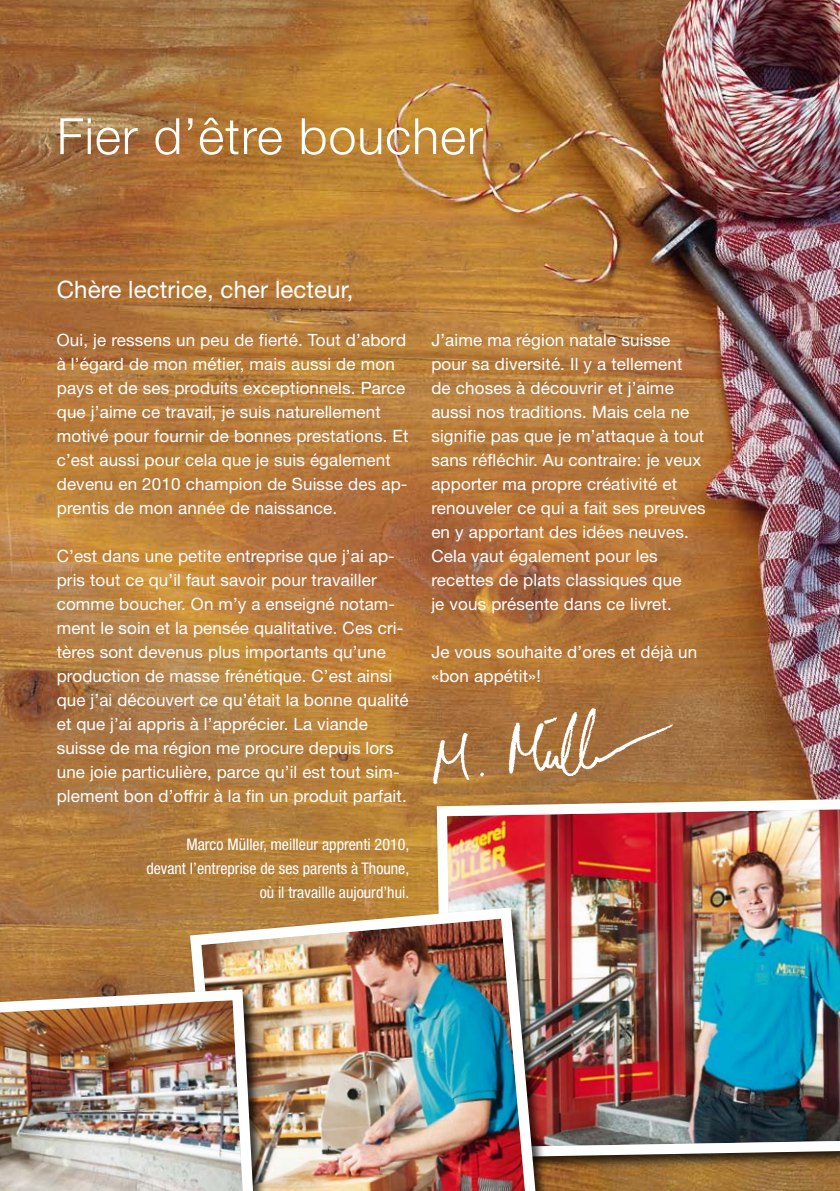
<style>
.page{position:relative;width:840px;height:1191px;background:#fff}
.page>*{position:absolute;margin:0;border:0;box-sizing:border-box;transform-origin:0 0}
.t1{font:300 50px "Helvetica Neue LT Std";letter-spacing:.02em;color:#fff}
.t2{font:24px "Helvetica Neue LT Std";letter-spacing:.005em;color:#fff}
.t3{font:17px/24px "Helvetica Neue LT Std";letter-spacing:.01em;color:#fff}
.t4{font:condensed 16px/24px "Helvetica Neue LT Std";color:#fff;text-align:right}
</style>
<div class="page">
<img style="left:0;top:0;width:839px;height:1191px">
<img style="left:431px;top:0;width:408px;height:1163px">
<div style="left:188px;top:905px;width:363px;height:286px;background:#000;opacity:.75"></div>
<img style="left:184px;top:901px;width:359px;height:290px">
<div style="left:0;top:987px;width:268px;height:204px;background:#000;opacity:.75"></div>
<img style="left:0;top:984px;width:260px;height:207px">
<img style="left:393px;top:658px;width:307px;height:160px">
<h1 class="t1" style="left:57px;top:106px;width:427px">Fier d’être boucher</h1>
<h2 class="t2" style="left:57px;top:275px;width:298px">Chère lectrice, cher lecteur,</h2>
<p class="t3" style="left:57px;top:328px;width:353px">Oui, je ressens un peu de fierté. Tout d’abord à l’égard de mon métier, mais aussi de mon pays et de ses produits exceptionnels. Parce que j’aime ce travail, je suis naturellement motivé pour fournir de bonnes prestations. Et c’est aussi pour cela que je suis également devenu en 2010 champion de Suisse des ap&shy;prentis de mon année de naissance.</p>
<p class="t3" style="left:57px;top:544px;width:353px">C’est dans une petite entreprise que j’ai ap&shy;pris tout ce qu’il faut savoir pour travailler comme boucher. On m’y a enseigné notam&shy;ment le soin et la pensée qualitative. Ces cri&shy;tères sont devenus plus importants qu’une production de masse frénétique. C’est ainsi que j’ai découvert ce qu’était la bonne qualité et que j’ai appris à l’apprécier. La viande suisse de ma région me procure depuis lors une joie particulière, parce qu’il est tout sim&shy;plement bon d’offrir à la fin un produit parfait.</p>
<p class="t4" style="left:146px;top:832px;width:264px">Marco Müller, meilleur apprenti 2010, devant l’entreprise de ses parents à Thoune, où il travaille aujourd’hui.</p>
<p class="t3" style="left:431px;top:328px;width:275px">J’aime ma région natale suisse pour sa diversité. Il y a tellement de choses à découvrir et j’aime aussi nos traditions. Mais cela ne signifie pas que je m’attaque à tout sans réfléchir. Au contraire: je veux apporter ma propre créativité et renouveler ce qui a fait ses preuves en y apportant des idées neuves.<br>Cela vaut également pour les recettes de plats classiques que<br>je vous présente dans ce livret.</p>
<p class="t3" style="left:431px;top:640px;width:267px">Je vous souhaite d’ores et déjà un «bon appétit»!</p>
</div>
